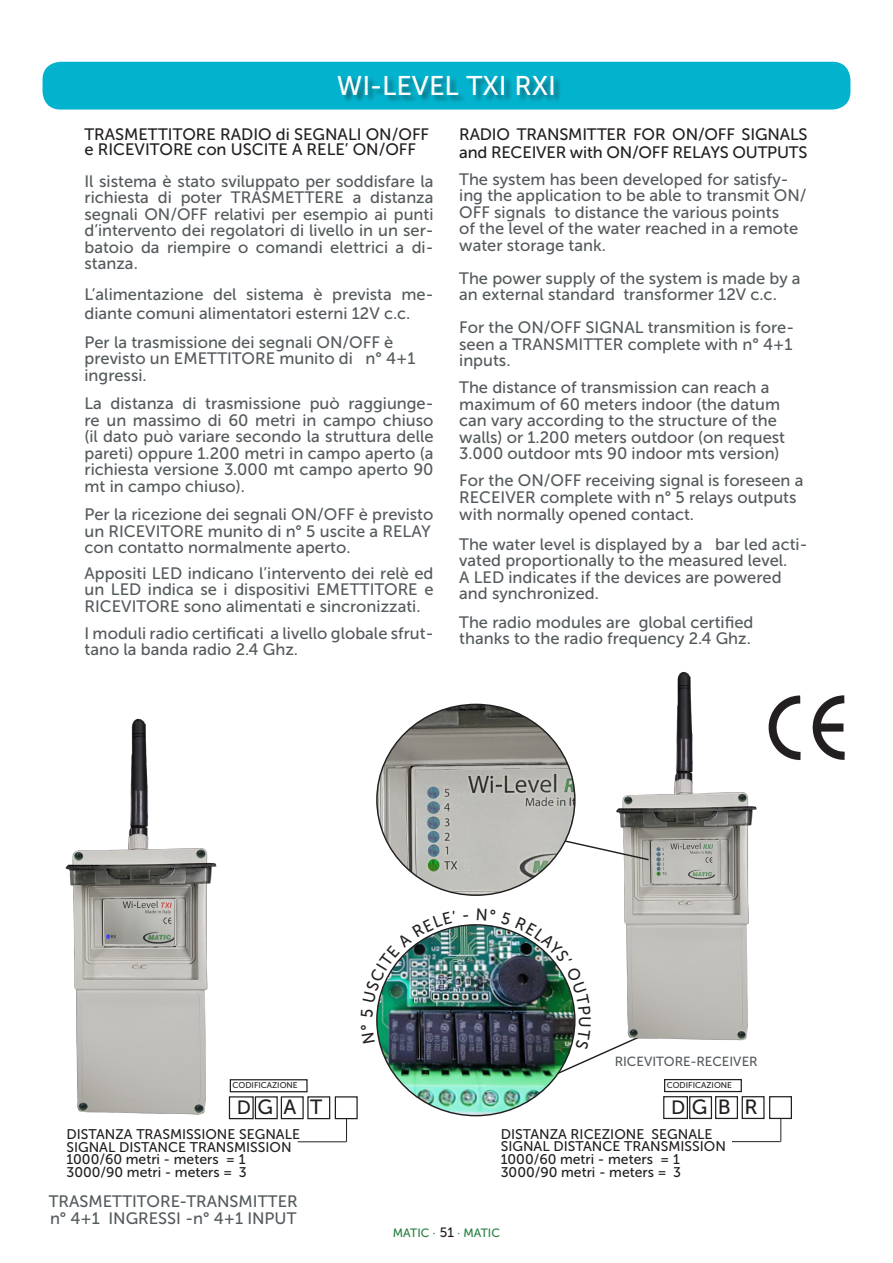
<style>
.page{position:relative;width:893px;height:1263px;background:#fff}
.page>*{position:absolute;margin:0;border:0;box-sizing:border-box;transform-origin:0 0}
.Normale{font:27px "Museo Sans 500";color:#fff}
.t1{font:20.55px "Museo Sans 500";color:#231f20}
.t2{font:19.2px "Museo Sans 500";color:#231f20}
.t3{font:16.5px/16.5px "Museo Sans 500";color:#545a5d}
.t4{font:16.5px/18px "Museo Sans 500";letter-spacing:-.01em;color:#231f20}
.t5{font:13.95px "Museo Sans 500";color:#231f20}
.t6{font:13.2px "Museo Sans 500";color:#545a5d}
.t7{font:12px "Museo Sans 500";color:#237e3e}
.t8{font:8.4px "Museo Sans 500";color:#231f20}
.s1{font-size:20.55px}
.s2{font-size:13.5px;color:#231f20}
</style>
<div class="page">
<div style="left:43px;top:62px;width:807px;height:48px;background:#03b3ce;border-radius:18px"></div>
<div style="left:338px;top:76px;width:224px;height:27px;background:#231f20;opacity:.5"></div>
<img style="left:768px;top:695px;width:77px;height:66px">
<img style="left:616px;top:671px;width:141px;height:370px">
<svg style="left:575px;top:832px;width:75px;height:29px"></svg>
<img style="left:377px;top:704px;width:198px;height:191px">
<img style="left:377px;top:925px;width:177px;height:191px">
<img style="left:65px;top:718px;width:152px;height:397px">
<div style="left:229px;top:1096px;width:25px;height:23px;border:1px solid #231f20"></div>
<div style="left:255px;top:1096px;width:23px;height:23px;border:1px solid #231f20"></div>
<div style="left:281px;top:1096px;width:23px;height:23px;border:1px solid #231f20"></div>
<div style="left:230px;top:1079px;width:78px;height:13px;border:1px solid #231f20"></div>
<hr style="left:298px;top:1141px;width:48px;height:1px;background:#231f20">
<div style="left:335px;top:1096px;width:23px;height:23px;border:1px solid #231f20"></div>
<div style="left:307px;top:1096px;width:23px;height:23px;border:1px solid #231f20"></div>
<svg style="left:346px;top:1118px;width:1px;height:24px"></svg>
<div style="left:663px;top:1096px;width:25px;height:23px;border:1px solid #231f20"></div>
<div style="left:689px;top:1096px;width:23px;height:23px;border:1px solid #231f20"></div>
<div style="left:715px;top:1096px;width:23px;height:23px;border:1px solid #231f20"></div>
<div style="left:664px;top:1079px;width:78px;height:13px;border:1px solid #231f20"></div>
<hr style="left:732px;top:1141px;width:48px;height:1px;background:#231f20">
<div style="left:769px;top:1096px;width:23px;height:23px;border:1px solid #231f20"></div>
<div style="left:742px;top:1096px;width:23px;height:23px;border:1px solid #231f20"></div>
<svg style="left:780px;top:1118px;width:1px;height:23px"></svg>
<img style="left:377px;top:925px;width:78px;height:77px">
<img style="left:477px;top:909px;width:190px;height:171px">
<p class="Normale" style="left:337px;top:70px;width:221px">WI-LEVEL TXI RXI</p>
<p class="t4" style="left:84px;top:126px;width:346px">TRASMETTITORE RADIO di SEGNALI ON/OFF</p>
<p class="t4" style="left:84px;top:141px;width:333px">e RICEVITORE con USCITE A RELE’ ON/OFF</p>
<p class="t3" style="left:84px;top:173px;width:351px;text-align:justify">Il sistema è stato sviluppato per soddisfare la richiesta di poter TRASMETTERE a distanza segnali ON/OFF relativi per esempio ai punti d’intervento dei regolatori di livello in un ser&shy;batoio da riempire o comandi elettrici a di&shy;stanza.</p>
<p class="t3" style="left:84px;top:284px;width:351px;line-height:19.8px">L’alimentazione del sistema è prevista me&shy;diante comuni alimentatori esterni 12V c.c.</p>
<p class="t3" style="left:84px;top:334px;width:310px">Per la trasmissione dei segnali ON/OFF è</p>
<p class="t3" style="left:84px;top:350px;width:333px">previsto un EMETTITORE munito di n° 4+1</p>
<p class="t3" style="left:84px;top:367px;width:64px">ingressi.</p>
<p class="t3" style="left:84px;top:395px;width:351px;text-align:justify">La distanza di trasmissione può raggiunge&shy;re un massimo di 60 metri in campo chiuso (il dato può variare secondo la struttura delle pareti) oppure 1.200 metri in campo aperto (a richiesta versione 3.000 mt campo aperto 90 mt in campo chiuso).</p>
<p class="t3" style="left:84px;top:506px;width:350px">Per la ricezione dei segnali ON/OFF è previsto un RICEVITORE munito di n° 5 uscite a RELAY</p>
<p class="t3" style="left:84px;top:539px;width:268px">con contatto normalmente aperto.</p>
<p class="t3" style="left:84px;top:565px;width:351px;text-align:justify">Appositi LED indicano l’intervento dei relè ed un LED indica se i dispositivi EMETTITORE e RICEVITORE sono alimentati e sincronizzati.</p>
<p class="t3" style="left:84px;top:625px;width:351px">I moduli radio certificati a livello globale sfrut&shy;tano la banda radio 2.4 Ghz.</p>
<p class="t4" style="left:459px;top:125px;width:350px">RADIO TRANSMITTER FOR ON/OFF SIGNALS and RECEIVER with ON/OFF RELAYS OUTPUTS</p>
<p class="t3" style="left:459px;top:171px;width:349px">The system has been developed for satisfy&shy;ing the application to be able to transmit ON/ OFF signals to distance the various points<br>of the level of the water reached in a remote water storage tank.</p>
<p class="t3" style="left:459px;top:270px;width:343px">The power supply of the system is made by a an external standard transformer 12V c.c.</p>
<p class="t3" style="left:459px;top:320px;width:336px;text-align:justify">For the ON/OFF SIGNAL transmition is fore&shy;seen a TRANSMITTER complete with n° 4+1 inputs.</p>
<p class="t3" style="left:459px;top:380px;width:327px">The distance of transmission can reach a maximum of 60 meters indoor (the datum can vary according to the structure of the walls) or 1.200 meters outdoor (on request 3.000 outdoor mts 90 indoor mts version)</p>
<p class="t3" style="left:459px;top:473px;width:346px">For the ON/OFF receiving signal is foreseen a<br>RECEIVER complete with n° 5 relays outputs with normally opened contact.</p>
<p class="t3" style="left:459px;top:536px;width:350px">The water level is displayed by a bar led acti&shy;vated proportionally to the measured level.</p>
<p class="t3" style="left:459px;top:569px;width:324px">A LED indicates if the devices are powered and synchronized.</p>
<p class="t3" style="left:459px;top:614px;width:296px">The radio modules are global certified thanks to the radio frequency 2.4 Ghz.</p>
<p class="t6" style="left:615px;top:1054px;width:145px">RICEVITORE-RECEIVER</p>
<p class="t8" style="left:232px;top:1081px;width:67px">CODIFICAZIONE</p>
<p class="t8" style="left:667px;top:1080px;width:67px">CODIFICAZIONE</p>
<p class="t2" style="left:237px;top:1097px;width:38px">D <span class="s1">G</span></p>
<p class="t1" style="left:283px;top:1096px;width:14px">A</p>
<p class="t1" style="left:310px;top:1096px;width:14px">T</p>
<p class="t2" style="left:671px;top:1097px;width:38px">D <span class="s1">G</span></p>
<p class="t1" style="left:718px;top:1096px;width:15px">B</p>
<p class="t1" style="left:744px;top:1096px;width:15px">R</p>
<p class="t5" style="left:66px;top:1126px;width:235px">DISTANZA TRASMISSIONE SEGNALE</p>
<p class="t5" style="left:66px;top:1139px;width:227px">SIGNAL DISTANCE TRANSMISSION</p>
<p class="t5" style="left:66px;top:1152px;width:181px">1000/60 metri - meters = 1</p>
<p class="t5" style="left:66px;top:1164px;width:182px">3000/90 metri - meters = 3</p>
<p class="t5" style="left:501px;top:1126px;width:213px">DISTANZA RICEZIONE SEGNALE</p>
<p class="t5" style="left:501px;top:1139px;width:227px">SIGNAL DISTANCE TRANSMISSION</p>
<p class="t5" style="left:501px;top:1152px;width:181px">1000/60 metri - meters = 1</p>
<p class="t5" style="left:501px;top:1164px;width:182px">3000/90 metri - meters = 3</p>
<p class="t3" style="left:49px;top:1193px;width:251px">TRASMETTITORE-TRANSMITTER</p>
<p class="t3" style="left:50px;top:1210px;width:248px">n° 4+1 INGRESSI -n° 4+1 INPUT</p>
<p class="t7" style="left:393px;top:1226px;width:109px">MATIC · <span class="s2">51</span> · MATIC</p>
</div>
